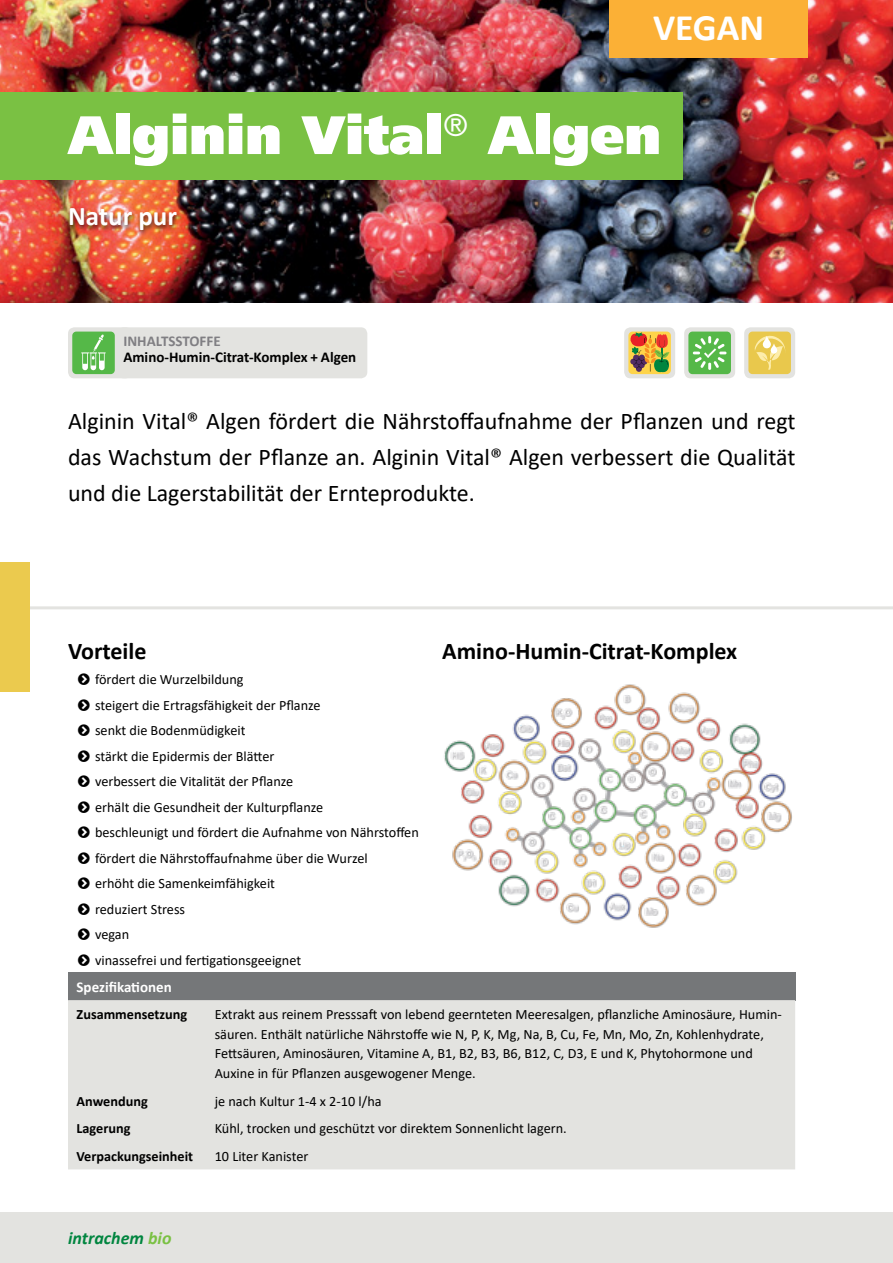
<style>
.page{position:relative;width:893px;height:1263px;background:#fff}
.page>*{position:absolute;margin:0;border:0;box-sizing:border-box;transform-origin:0 0}
.t1{font:900 54px "Frutiger LT Std";color:#fff}
.t2{font:700 37.5px "Calibri";color:#fff}
.t3{font:700 27px "Calibri";color:#fff}
.t4{font:24px/36px "Calibri";color:#000;text-align:justify}
.t5{font:700 24px "Calibri";color:#000}
.t6{font:italic 700 18px "Calibri";color:#00853f}
.t7{font:700 15px "Calibri";color:#000}
.t8{font:700 15px "Calibri";color:#fff}
.t9{font:700 15px "Calibri";color:#807f83}
.t10{font:14.25px/25.5px "Calibri";color:#000}
.t11{font:700 14.25px "Calibri";color:#000}
.s1{color:#7ac143}
</style>
<div class="page">
<div style="left:0;top:1212px;width:893px;height:51px;background:#e3e3e0"></div>
<hr style="left:0;top:606px;width:893px;height:3px;background:#e3e3e0">
<div style="left:68px;top:327px;width:64px;height:51px;background:#e3e3e0;border-radius:6px"></div>
<div style="left:72px;top:332px;width:43px;height:42px;background:#55b848;border-radius:4px"></div>
<svg style="left:81px;top:334px;width:25px;height:36px"></svg>
<img style="left:0;top:0;width:893px;height:302px">
<div style="left:0;top:92px;width:682px;height:88px;background:#7ac143"></div>
<div style="left:67px;top:206px;width:115px;height:29px;background:#000;opacity:.6"></div>
<div style="left:117px;top:327px;width:250px;height:51px;background:#e3e3e0;border-radius:6px"></div>
<div style="left:68px;top:972px;width:727px;height:28px;background:#757779"></div>
<div style="left:68px;top:1000px;width:727px;height:169px;background:#e3e3e0"></div>
<div style="left:684px;top:327px;width:51px;height:51px;background:#e3e3e0;border-radius:6px"></div>
<div style="left:688px;top:332px;width:43px;height:42px;background:#55b848;border-radius:4px"></div>
<svg style="left:693px;top:336px;width:33px;height:34px"></svg>
<div style="left:744px;top:327px;width:51px;height:51px;background:#e3e3e0;border-radius:6px"></div>
<div style="left:748px;top:332px;width:43px;height:42px;background:#e9c84c;border-radius:4px"></div>
<svg style="left:754px;top:335px;width:32px;height:35px"></svg>
<div style="left:0;top:562px;width:29px;height:129px;background:#ebca4e"></div>
<img style="left:444px;top:684px;width:348px;height:244px">
<div style="left:624px;top:327px;width:51px;height:51px;background:#e3e3e0;border-radius:6px"></div>
<div style="left:628px;top:332px;width:43px;height:42px;background:#fed44a;border-radius:4px"></div>
<svg style="left:630px;top:332px;width:39px;height:41px"></svg>
<div style="left:609px;top:0;width:199px;height:58px;background:#fbb036"></div>
<h2 class="t2" style="left:653px;top:1px;width:113px">VEGAN</h2>
<h1 class="t1" style="left:68px;top:102px;width:595px">Alginin Vital<sup>®</sup> Algen</h1>
<h3 class="t3" style="left:68px;top:197px;width:111px">Natur pur</h3>
<p class="t9" style="left:123px;top:330px;width:99px">INHALTSSTOFFE</p>
<p class="t7" style="left:123px;top:347px;width:234px">Amino-Humin-Citrat-Komplex + Algen</p>
<h3 class="t4" style="left:68px;top:403px;width:729px">Alginin Vital® Algen fördert die Nährstoffaufnahme der Pflanzen und regt das Wachstum der Pflanze an. Alginin Vital® Algen verbessert die Qualität und die Lagerstabilität der Ernteprodukte.</h3>
<h3 class="t5" style="left:68px;top:634px;width:80px">Vorteile</h3>
<p class="t10" style="left:95px;top:666px;width:325px">fördert die Wurzelbildung<br>steigert die Ertragsfähigkeit der Pflanze<br>senkt die Bodenmüdigkeit<br>stärkt die Epidermis der Blätter<br>verbessert die Vitalität der Pflanze<br>erhält die Gesundheit der Kulturpflanze<br>beschleunigt und fördert die Aufnahme von Nährstoffen fördert die Nährstoffaufnahme über die Wurzel<br>erhöht die Samenkeimfähigkeit<br>reduziert Stress<br>vegan<br>vinassefrei und fertigationsgeeignet</p>
<p class="t8" style="left:77px;top:976px;width:97px">Spezifikationen</p>
<p class="t11" style="left:77px;top:1004px;width:112px">Zusammensetzung</p>
<p class="t10" style="left:215px;top:1004px;width:569px;line-height:19.5px">Extrakt aus reinem Presssaft von lebend geernteten Meeresalgen, pflanzliche Aminosäure, Humin&shy;säuren. Enthält natürliche Nährstoffe wie N, P, K, Mg, Na, B, Cu, Fe, Mn, Mo, Zn, Kohlenhydrate, Fettsäuren, Aminosäuren, Vitamine A, B1, B2, B3, B6, B12, C, D3, E und K, Phytohormone und Auxine in für Pflanzen ausgewogener Menge.</p>
<p class="t11" style="left:77px;top:1091px;width:73px">Anwendung</p>
<p class="t10" style="left:215px;top:1088px;width:168px">je nach Kultur 1-4 x 2-10 l/ha</p>
<p class="t11" style="left:77px;top:1118px;width:55px">Lagerung</p>
<p class="t10" style="left:215px;top:1115px;width:354px">Kühl, trocken und geschützt vor direktem Sonnenlicht lagern.</p>
<p class="t11" style="left:77px;top:1146px;width:118px">Verpackungseinheit</p>
<p class="t10" style="left:215px;top:1143px;width:95px">10 Liter Kanister</p>
<h3 class="t5" style="left:442px;top:634px;width:297px">Amino-Humin-Citrat-Komplex</h3>
<p class="t6" style="left:68px;top:1225px;width:105px">intrachem <span class="s1">bio</span></p>
</div>
